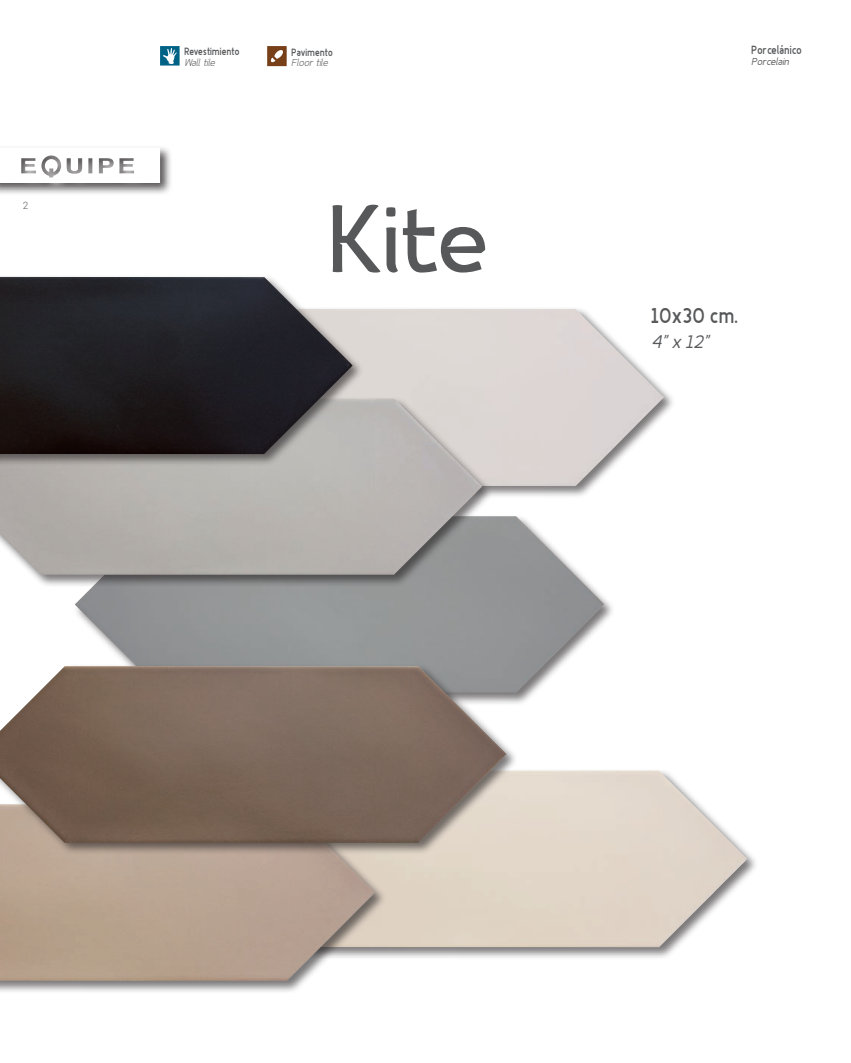
<style>
.page{position:relative;width:851px;height:1063px;background:#fff}
.page>*{position:absolute;margin:0;border:0;box-sizing:border-box;transform-origin:0 0}
.t1{font:111.25px "Nikodecs";color:#57585a}
.t2{font:20.5px "Fineness Pro Black Cond";color:#57585a}
.t3{font:italic 18.25px "Fineness Pro";color:#57585a}
.t4{font:11.25px "Fineness Pro Black Cond";color:#57585a}
.t5{font:10px "Fineness Pro Black Cond";color:#57585a}
.t6{font:italic 300 10px "Fineness Pro";color:#57585a}
.t7{font:italic 10px "Fineness Pro";color:#57585a}
.t8{font:300 10px "Roboto";color:#57585a}
</style>
<div class="page">
<div style="left:216px;top:768px;width:542px;height:192px;background:#231f20;opacity:.6"></div>
<img style="left:386px;top:771px;width:361px;height:176px">
<div style="left:0;top:802px;width:386px;height:192px;background:#231f20;opacity:.6"></div>
<img style="left:0;top:855px;width:375px;height:126px">
<div style="left:73px;top:514px;width:542px;height:191px;background:#231f20;opacity:.6"></div>
<img style="left:75px;top:516px;width:529px;height:177px">
<div style="left:131px;top:306px;width:544px;height:193px;background:#231f20;opacity:.6"></div>
<img style="left:364px;top:309px;width:300px;height:177px">
<svg style="left:160px;top:46px;width:19px;height:20px"></svg>
<svg style="left:267px;top:46px;width:19px;height:20px"></svg>
<div style="left:0;top:396px;width:493px;height:191px;background:#231f20;opacity:.6"></div>
<img style="left:0;top:398px;width:482px;height:177px">
<div style="left:0;top:664px;width:518px;height:191px;background:#231f20;opacity:.6"></div>
<img style="left:0;top:666px;width:506px;height:177px">
<div style="left:0;top:274px;width:364px;height:193px;background:#231f20;opacity:.6"></div>
<img style="left:0;top:277px;width:353px;height:177px">
<div style="left:0;top:145px;width:173px;height:51px;background:#231f20;opacity:.75"></div>
<svg style="left:0;top:148px;width:160px;height:35px"></svg>
<p class="t8" style="left:23px;top:199px;width:7px">2</p>
<p class="t5" style="left:185px;top:45px;width:57px">Revestimiento</p>
<p class="t6" style="left:185px;top:56px;width:32px">Wall tile</p>
<p class="t5" style="left:292px;top:46px;width:43px">Pavimento</p>
<p class="t6" style="left:292px;top:57px;width:38px">Floor tile</p>
<p class="t1" style="left:326px;top:183px;width:164px">Kite</p>
<p class="t4" style="left:751px;top:43px;width:52px">Porcelánico</p>
<p class="t7" style="left:751px;top:56px;width:39px">Porcelain</p>
<p class="t2" style="left:651px;top:303px;width:89px">10x30 cm.</p>
<p class="t3" style="left:651px;top:331px;width:59px">4” x 12”</p>
</div>
